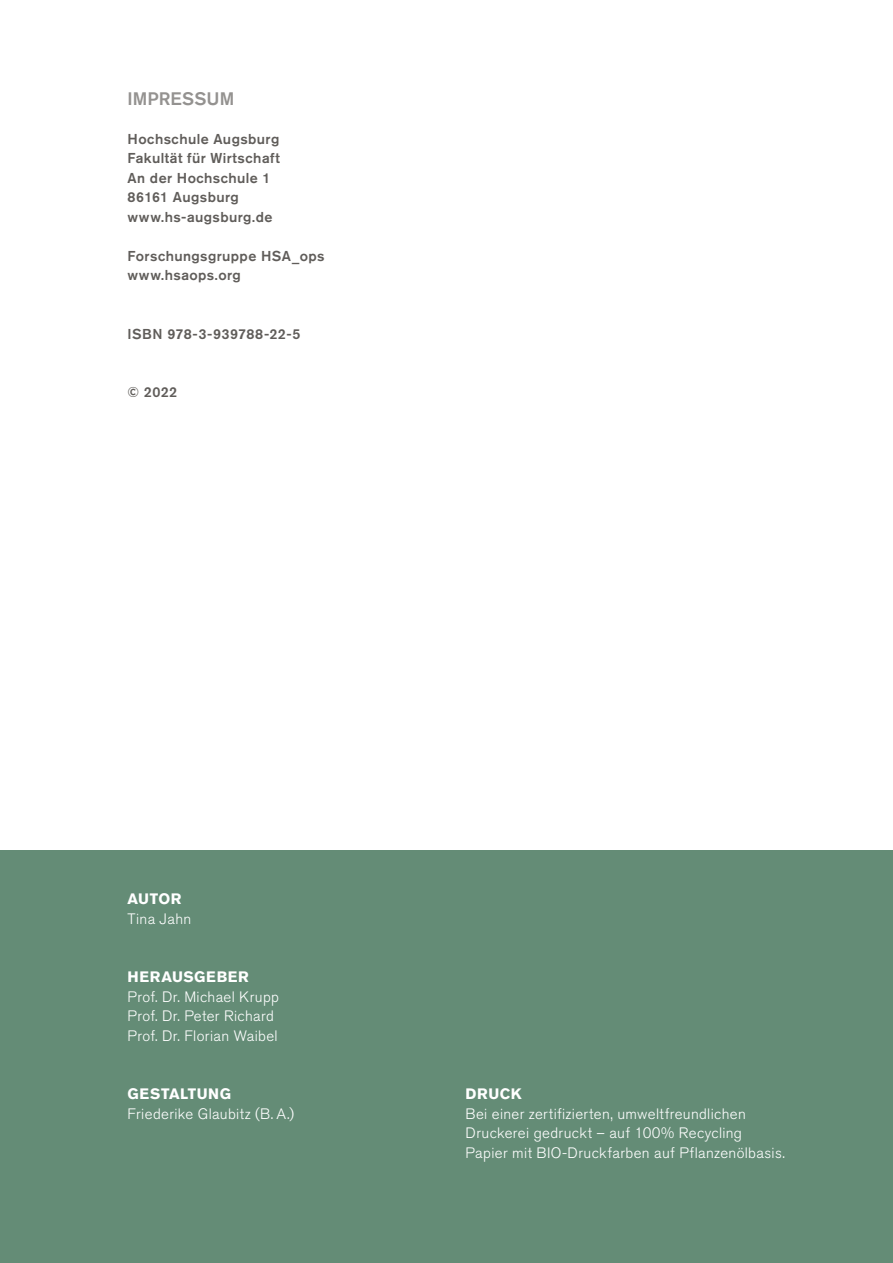
<style>
.page{position:relative;width:893px;height:1263px;background:#fff}
.page>*{position:absolute;margin:0;border:0;box-sizing:border-box;transform-origin:0 0}
.H1__akz-versal-mediu{font:500 18px "Akzidenz Grotesk BQ";letter-spacing:.005em;color:#949290}
.Kategorien_Inhalt{font:300 15px/19.5px "Akzidenz Grotesk BQ";letter-spacing:.025em;color:#fff}
.Kategorien__akz-vers{font:700 15px "Akzidenz Grotesk BQ";letter-spacing:.035em;color:#fff}
.AkzFließ_Impressum{font:500 14.25px "Akzidenz Grotesk BQ";letter-spacing:.03em;color:#605d5a}
</style>
<div class="page">
<div style="left:0;top:850px;width:893px;height:413px;background:#648c76"></div>
<p class="H1__akz-versal-mediu" style="left:128px;top:87px;width:108px">IMPRESSUM</p>
<p class="AkzFließ_Impressum" style="left:128px;top:130px;width:153px">Hochschule Augsburg</p>
<p class="AkzFließ_Impressum" style="left:128px;top:149px;width:154px">Fakultät für Wirtschaft</p>
<p class="AkzFließ_Impressum" style="left:128px;top:169px;width:145px">An der Hochschule 1</p>
<p class="AkzFließ_Impressum" style="left:128px;top:188px;width:113px">86161 Augsburg</p>
<p class="AkzFließ_Impressum" style="left:128px;top:208px;width:146px">www.hs-augsburg.de</p>
<p class="AkzFließ_Impressum" style="left:128px;top:247px;width:199px">Forschungsgruppe HSA_ops</p>
<p class="AkzFließ_Impressum" style="left:128px;top:266px;width:115px">www.hsaops.org</p>
<p class="AkzFließ_Impressum" style="left:128px;top:325px;width:174px">ISBN 978-3-939788-22-5</p>
<p class="AkzFließ_Impressum" style="left:128px;top:383px;width:51px">© 2022</p>
<p class="Kategorien__akz-vers" style="left:128px;top:890px;width:55px">AUTOR</p>
<p class="Kategorien_Inhalt" style="left:128px;top:909px;width:65px">Tina Jahn</p>
<p class="Kategorien__akz-vers" style="left:128px;top:968px;width:123px">HERAUSGEBER</p>
<p class="Kategorien_Inhalt" style="left:128px;top:987px;width:153px">Prof. Dr. Michael Krupp</p>
<p class="Kategorien_Inhalt" style="left:128px;top:1006px;width:148px">Prof. Dr. Peter Richard</p>
<p class="Kategorien_Inhalt" style="left:128px;top:1026px;width:152px">Prof. Dr. Florian Waibel</p>
<p class="Kategorien__akz-vers" style="left:128px;top:1085px;width:105px">GESTALTUNG</p>
<p class="Kategorien_Inhalt" style="left:128px;top:1104px;width:168px">Friederike Glaubitz (B. A.)</p>
<p class="Kategorien__akz-vers" style="left:466px;top:1085px;width:57px">DRUCK</p>
<p class="Kategorien_Inhalt" style="left:466px;top:1104px;width:321px">Bei einer zertifizierten, umweltfreundlichen<br>Druckerei gedruckt – auf 100% Recycling<br>Papier mit BIO-Druckfarben auf Pflanzenölbasis.</p>
</div>
